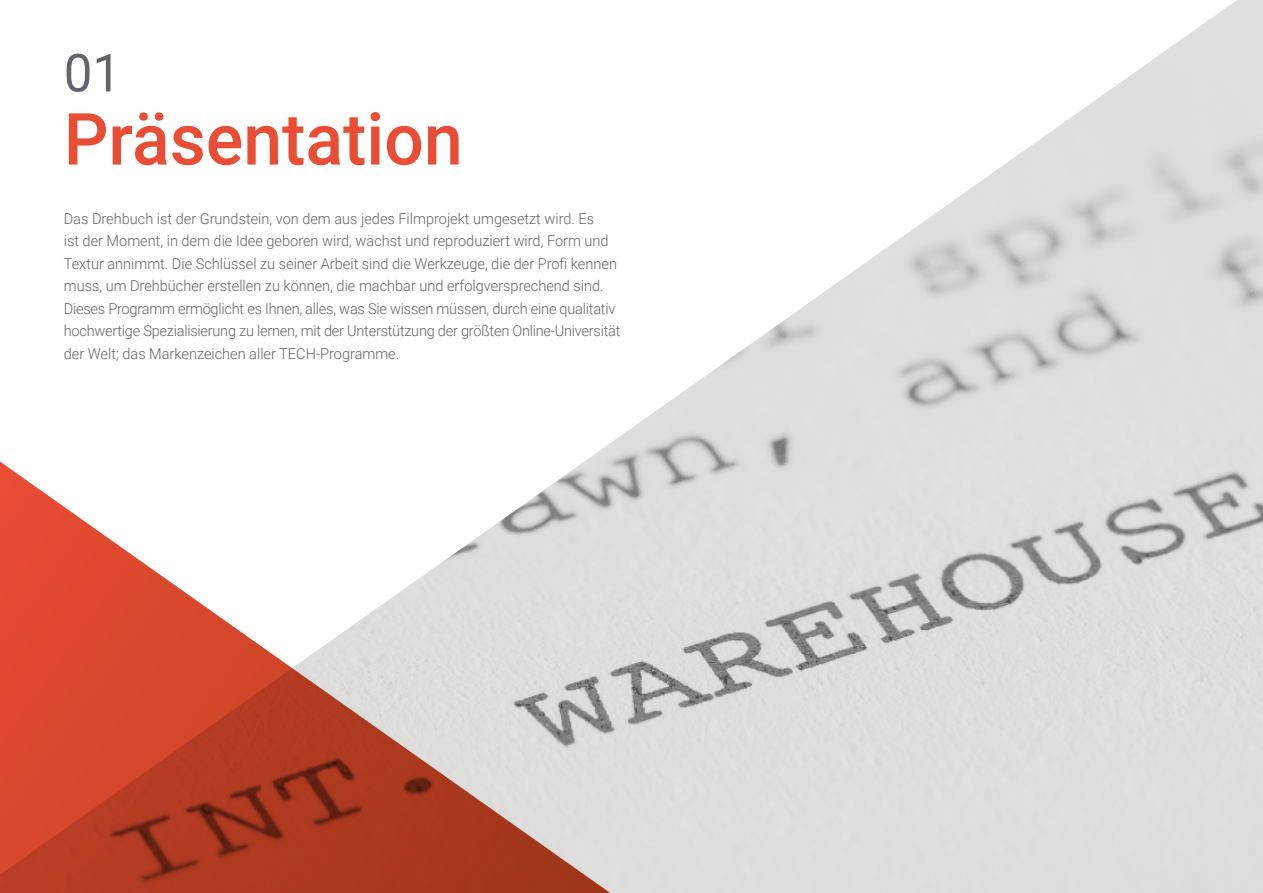
<style>
.page{position:relative;width:1263px;height:893px;background:#fff}
.page>*{position:absolute;margin:0;border:0;box-sizing:border-box;transform-origin:0 0}
.t1{font:500 72px "Roboto";color:#e94d35}
.t2{font:52.5px "Roboto";color:#61646a}
.t3{font:300 15px/22.5px "Roboto";color:#61646a}
</style>
<div class="page">
<img style="left:607px;top:0;width:656px;height:893px">
<svg style="left:0;top:446px;width:640px;height:447px"></svg>
<h2 class="t2" style="left:64px;top:36px;width:59px">01</h2>
<h1 class="t1" style="left:64px;top:89px;width:400px">Präsentation</h1>
<p class="t3" style="left:64px;top:207px;width:558px">Das Drehbuch ist der Grundstein, von dem aus jedes Filmprojekt umgesetzt wird. Es<br>ist der Moment, in dem die Idee geboren wird, wächst und reproduziert wird, Form und Textur annimmt. Die Schlüssel zu seiner Arbeit sind die Werkzeuge, die der Profi kennen muss, um Drehbücher erstellen zu können, die machbar und erfolgversprechend sind.<br>Dieses Programm ermöglicht es Ihnen, alles, was Sie wissen müssen, durch eine qualitativ hochwertige Spezialisierung zu lernen, mit der Unterstützung der größten Online-Universität der Welt; das Markenzeichen aller TECH-Programme.</p>
</div>
